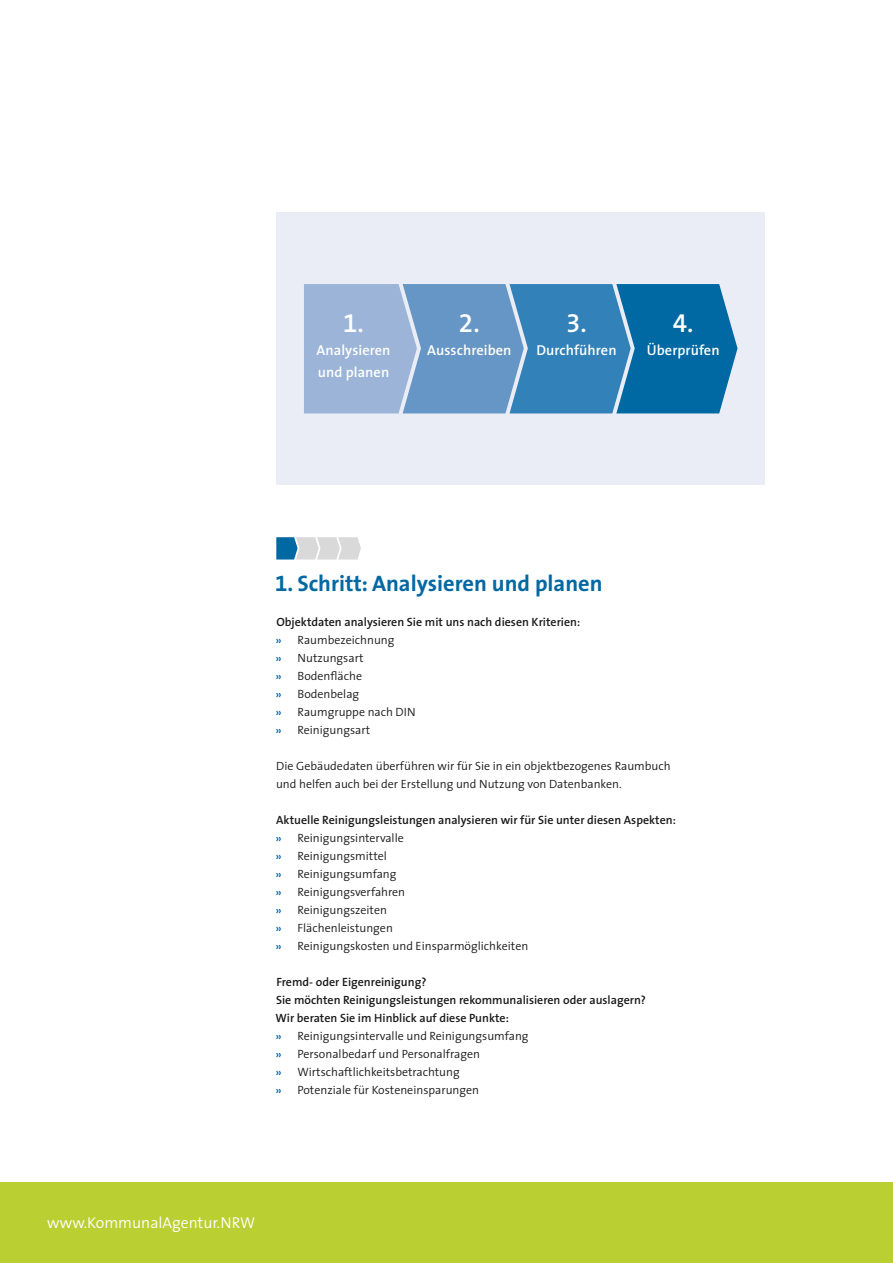
<style>
.page{position:relative;width:893px;height:1263px;background:#fff}
.page>*{position:absolute;margin:0;border:0;box-sizing:border-box;transform-origin:0 0}
.t1{font:26.1px "The Sans Semi Bold Expert";color:#fff}
.t2{font:700 22.5px "The Sans";color:#0068a2}
.t3{font:300 15.75px "The Sans";color:#fff}
.t4{font:600 14.4px/22.4px "The Sans";letter-spacing:.005em;color:#fff}
.t5{font:300 12px/18px "The Sans";color:#181a18}
.s1{font-family:"The Sans";font-weight:600}
.s2{font-family:"The Sans Bold Expert";font-weight:400}
.s3{font-weight:600}
.s4{font-weight:600;color:#0068a2}
</style>
<div class="page">
<div style="left:0;top:1182px;width:893px;height:81px;background:#bacf32"></div>
<div style="left:276px;top:213px;width:489px;height:272px;background:#eaedf6"></div>
<svg style="left:304px;top:284px;width:433px;height:129px;background:#5491c0"></svg>
<svg style="left:276px;top:537px;width:85px;height:23px;background:#adc4d0"></svg>
<h1 class="t1" style="left:343px;top:308px;width:22px">1<span class="s1">.</span></h1>
<p class="t4" style="left:316px;top:340px;width:75px">Analysieren und planen</p>
<h1 class="t1" style="left:459px;top:308px;width:22px">2<span class="s1">.</span></h1>
<p class="t4" style="left:427px;top:340px;width:86px">Ausschreiben</p>
<h1 class="t1" style="left:566px;top:308px;width:22px">3<span class="s1">.</span></h1>
<p class="t4" style="left:536px;top:340px;width:82px">Durchführen</p>
<h1 class="t1" style="left:673px;top:308px;width:22px">4<span class="s1">.</span></h1>
<p class="t4" style="left:647px;top:340px;width:74px">Überprüfen</p>
<h2 class="t2" style="left:275px;top:574px;width:329px"><span class="s2">1</span>. Schritt: Analysieren und planen</h2>
<p class="t5" style="left:275px;top:614px;width:306px"><span class="s3">Objektdaten analysieren Sie mit uns nach diesen Kriterien: </span><span class="s4">»</span> Raumbezeichnung<br><span class="s4">»</span> Nutzungsart<br><span class="s4">»</span> Bodenfläche<br><span class="s4">»</span> Bodenbelag<br><span class="s4">»</span> Raumgruppe nach DIN<br><span class="s4">»</span> Reinigungsart</p>
<p class="t5" style="left:276px;top:758px;width:396px">Die Gebäudedaten überführen wir für Sie in ein objektbezogenes Raumbuch und helfen auch bei der Erstellung und Nutzung von Datenbanken.</p>
<p class="t5" style="left:275px;top:812px;width:402px"><span class="s3">Aktuelle Reinigungsleistungen analysieren wir für Sie unter diesen Aspekten: </span><span class="s4">»</span> Reinigungsintervalle<br><span class="s4">»</span> Reinigungsmittel<br><span class="s4">»</span> Reinigungsumfang<br><span class="s4">»</span> Reinigungsverfahren<br><span class="s4">»</span> Reinigungszeiten<br><span class="s4">»</span> Flächenleistungen<br><span class="s4">»</span> Reinigungskosten und Einsparmöglichkeiten</p>
<p class="t5" style="left:275px;top:974px;width:372px"><span class="s3">Fremd- oder Eigenreinigung?<br>Sie möchten Reinigungsleistungen rekommunalisieren oder auslagern?<br>Wir beraten Sie im Hinblick auf diese Punkte:<br></span><span class="s4">»</span> Reinigungsintervalle und Reinigungsumfang<br><span class="s4">»</span> Personalbedarf und Personalfragen<br><span class="s4">»</span> Wirtschaftlichkeitsbetrachtung<br><span class="s4">»</span> Potenziale für Kosteneinsparungen</p>
<h3 class="t3" style="left:47px;top:1216px;width:210px">www.KommunalAgentur.NRW</h3>
</div>
